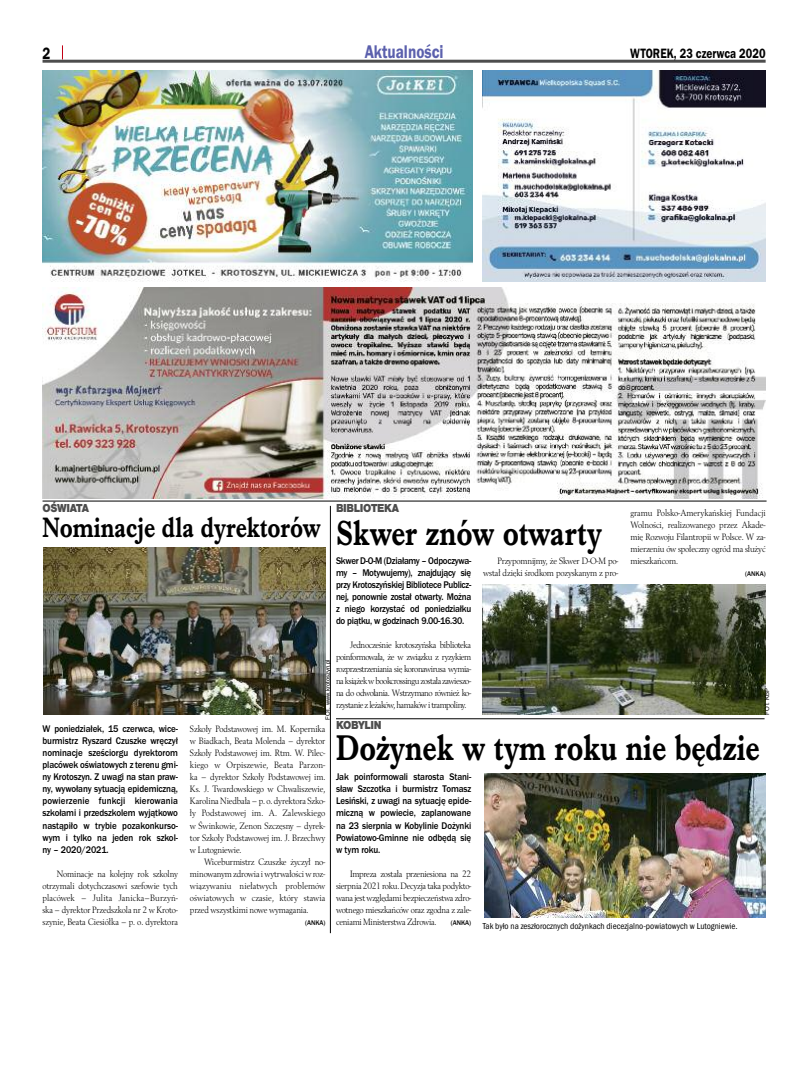
<style>
.page{position:relative;width:794px;height:1092px;background:#fff}
.page>*{position:absolute;margin:0;border:0;box-sizing:border-box;transform-origin:0 0}
.t1{font:700 37px "Imprint URWTCE";color:#000;scale:.8 1}
.t2{font:700 36px "Imprint URWTCE";color:#000;scale:.8 1}
.t3{font:700 29px "Imprint URWTCE";color:#000;scale:.8 1}
.t4{font:19px "Franklin Got URWTCE Dem";color:#5b60ad;scale:.8 1}
.t5{font:17px "Franklin Got URWTCE Dem";color:#000;scale:.8 1}
.t6{font:14px "Franklin Got URWTCE Dem";color:#000;scale:.8 1}
.t7{font:900 12px "Nimbus San TCE";letter-spacing:-.035em;color:#4d4d4d;scale:.9 1}
.t8{font:500 10px/12px "Franklin Got URWTCE";letter-spacing:-.01em;color:#000;text-align:justify;scale:.9 1}
.t9{font:9.6px/12px "Berling TCE";letter-spacing:-.015em;color:#000;text-align:justify;scale:.9 1}
.t10{font:9px "Franklin Got URWTCE Boo Con";color:#000}
.t11{font:500 7px "Franklin Got URWTCE";color:#000;scale:.95 1}
.t12{font:6px "Helvetica";letter-spacing:-.005em;color:#000}
</style>
<div class="page">
<hr style="left:43px;top:60px;width:722px;height:3px;background:#4d4d4d">
<svg style="left:62px;top:45px;width:1px;height:14px"></svg>
<img style="left:483px;top:71px;width:282px;height:210px">
<img style="left:44px;top:547px;width:281px;height:167px">
<img style="left:483px;top:585px;width:282px;height:129px">
<img style="left:484px;top:773px;width:281px;height:144px">
<img style="left:43px;top:71px;width:429px;height:210px">
<img style="left:43px;top:287px;width:722px;height:211px">
<hr style="left:43px;top:500px;width:723px;height:1px;background:#000">
<hr style="left:330px;top:506px;width:1px;height:427px;background:#000">
<hr style="left:336px;top:718px;width:428px;height:1px;background:#000">
<h3 class="t5" style="left:43px;top:43px;width:11px">2</h3>
<h3 class="t4" style="left:365px;top:40px;width:100px">Aktualności</h3>
<h3 class="t6" style="left:630px;top:45px;width:171px">WTOREK, 23 czerwca 2020</h3>
<p class="t7" style="left:43px;top:501px;width:53px">OŚWIATA</p>
<h3 class="t3" style="left:43px;top:510px;width:349px">Nominacje dla dyrektorów</h3>
<p class="t7" style="left:336px;top:501px;width:71px">BIBLIOTEKA</p>
<h2 class="t2" style="left:336px;top:512px;width:334px">Skwer znów otwarty</h2>
<p class="t9" style="left:630px;top:507px;width:152px">gramu Polsko-Amerykańskiej Fundacji Wolności, realizowanego przez Akade&shy;mię Rozwoju Filantropii w Polsce. W za&shy;mierzeniu ów społeczny ogród ma służyć mieszkańcom.</p>
<p class="t11" style="left:745px;top:569px;width:23px">(ANKA)</p>
<p class="t9" style="left:483px;top:555px;width:151px;text-align:right">Przypomnijmy, że Skwer D-O-M po&shy;wstał dzięki środkom pozyskanym z pro-</p>
<p class="t8" style="left:336px;top:555px;width:152px">Skwer D-O-M (Działamy – Odpoczywa&shy;my – Motywujemy), znajdujący się przy Krotoszyńskiej Bibliotece Publicz&shy;nej, ponownie został otwarty. Można z niego korzystać od poniedziałku do piątku, w godzinach 9.00-16.30.</p>
<p class="t9" style="left:336px;top:639px;width:152px;text-indent:14px">Jednocześnie krotoszyńska biblioteka poinformowała, że w związku z ryzykiem rozprzestrzeniania się koronawirusa wymia&shy;na książek w bookcrossingu została zawieszo&shy;na do odwołania. Wstrzymano również ko&shy;rzystanie z leżaków, hamaków i trampoliny.</p>
<p class="t12" style="left:325px;top:720px;width:62px;rotate:-90deg">FOT. www.krotoszyn.pl</p>
<p class="t12" style="left:764px;top:714px;width:28px;rotate:-90deg">FOT. KBP</p>
<p class="t7" style="left:336px;top:717px;width:52px">KOBYLIN</p>
<h1 class="t1" style="left:336px;top:725px;width:531px">Dożynek w tym roku nie będzie</h1>
<p class="t9" style="left:190px;top:723px;width:152px">Szkoły Podstawowej im. M. Kopernika w Biadkach, Beata Molenda – dyrektor Szkoły Podstawowej im. Rtm. W. Pilec&shy;kiego w Orpiszewie, Beata Parzon&shy;ka – dyrektor Szkoły Podstawowej im.<br>Ks. J. Twardowskiego w Chwaliszewie, Karolina Niedbała – p. o. dyrektora Szko&shy;ły Podstawowej im. A. Zalewskiego w Świnkowie, Zenon Szczęsny – dyrek&shy;tor Szkoły Podstawowej im. J. Brzechwy w Lutogniewie.</p>
<p class="t9" style="left:190px;top:855px;width:152px;text-indent:14px">Wiceburmistrz Czuszke życzył no&shy;minowanym zdrowia iwytrwałościwroz&shy;wiązywaniu niełatwych problemów oświatowych w czasie, który stawia przed wszystkimi nowe wymagania.</p>
<p class="t11" style="left:305px;top:917px;width:23px">(ANKA)</p>
<p class="t8" style="left:43px;top:723px;width:152px">W poniedziałek, 15 czerwca, wice&shy;burmistrz Ryszard Czuszke wręczył nominacje sześciorgu dyrektorom placówek oświatowych z terenu gmi&shy;ny Krotoszyn. Z uwagi na stan praw&shy;ny, wywołany sytuacją epidemiczną, powierzenie funkcji kierowania szkołami i przedszkolem wyjątkowo nastąpiło w trybie pozakonkurso&shy;wym i tylko na jeden rok szkol&shy;ny – 2020/2021.</p>
<p class="t9" style="left:43px;top:867px;width:152px;text-indent:14px">Nominacje na kolejny rok szkolny otrzymali dotychczasowi szefowie tych placówek – Julita Janicka–Burzyń&shy;ska – dyrektor Przedszkola nr 2 w Kroto&shy;szynie, Beata Ciesiółka – p. o. dyrektora</p>
<p class="t8" style="left:336px;top:771px;width:152px">Jak poinformowali starosta Stani&shy;sław Szczotka i burmistrz Tomasz Lesiński, z uwagi na sytuację epide&shy;miczną w powiecie, zaplanowane na 23 sierpnia w Kobylinie Dożynki Powiatowo-Gminne nie odbędą się w tym roku.</p>
<p class="t9" style="left:336px;top:867px;width:152px;text-indent:14px">Impreza została przeniesiona na 22 sierpnia 2021 roku. Decyzja taka podykto&shy;wana jest względami bezpieczeństwa zdro&shy;wotnego mieszkańców oraz zgodna z zale&shy;ceniami Ministerstwa Zdrowia.</p>
<p class="t11" style="left:451px;top:917px;width:23px">(ANKA)</p>
<p class="t10" style="left:483px;top:920px;width:256px">Tak było na zeszłorocznych dożynkach diecezjalno-powiatowych w Lutogniewie.</p>
</div>
